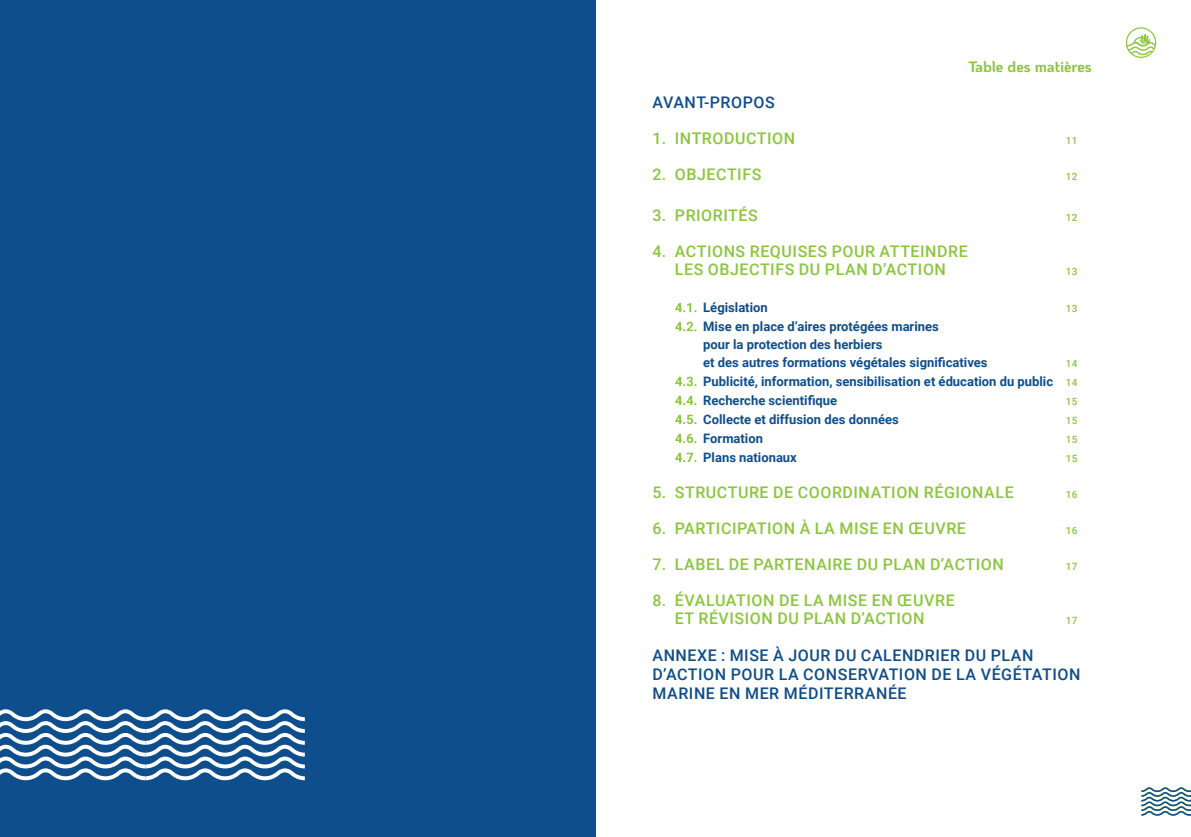
<style>
.page{position:relative;width:1191px;height:837px;background:#fff}
.page>*{position:absolute;margin:0;border:0;box-sizing:border-box;transform-origin:0 0}
.t1{font:500 16px "Roboto";letter-spacing:.035em;color:#8bc63e}
.t2{font:500 16px "Roboto";letter-spacing:.035em;color:#0f4c88}
.t3{font:500 16px "Roboto";letter-spacing:.035em;color:#0f4e8c}
.t4{font:700 15px "Ko Ho";letter-spacing:-.01em;color:#8bc63e}
.t5{font:700 13px "Roboto";color:#0f4e8c}
.t6{font:500 10px "Roboto";letter-spacing:.035em;color:#8bc63e}
.s1{color:#fff}
.s2{font-weight:500;font-size:10px;color:#8bc63e}
</style>
<div class="page">
<div style="left:1125px;top:27px;width:31px;height:31px;border:1px solid #8dc63f;border-radius:50%"></div>
<svg style="left:1126px;top:33px;width:29px;height:22px"></svg>
<div style="left:0;top:0;width:595px;height:836px;background:#0f4e8c"></div>
<svg style="left:1141px;top:787px;width:50px;height:28px"></svg>
<svg style="left:0;top:709px;width:305px;height:71px"></svg>
<p class="t4" style="left:968px;top:55px;width:125px">Table des matières</p>
<p class="t3" style="left:652px;top:91px;width:124px">AVANT-PROPOS</p>
<p class="t1" style="left:652px;top:127px;width:144px">1. INTRODUCTION</p>
<p class="t6" style="left:1065px;top:134px;width:13px">11</p>
<p class="t1" style="left:652px;top:163px;width:110px">2. OBJECTIFS</p>
<p class="t6" style="left:1065px;top:170px;width:13px">12</p>
<p class="t1" style="left:652px;top:204px;width:107px">3. PRIORITÉS</p>
<p class="t6" style="left:1065px;top:210px;width:13px">12</p>
<p class="t1" style="left:652px;top:240px;width:317px">4. ACTIONS REQUISES POUR ATTEINDRE</p>
<p class="t1" style="left:675px;top:258px;width:272px">LES OBJECTIFS DU PLAN D’ACTION</p>
<p class="t6" style="left:1065px;top:264px;width:13px">13</p>
<p class="t5" style="left:675px;top:298px;width:94px"><span class="s1">4.1.</span> Législation</p>
<p class="t6" style="left:1065px;top:301px;width:13px">13</p>
<p class="t5" style="left:675px;top:317px;width:265px"><span class="s1">4.2.</span> Mise en place d’aires protégées marines</p>
<p class="t5" style="left:703px;top:335px;width:181px">pour la protection des herbiers</p>
<p class="t5" style="left:703px;top:353px;width:286px">et des autres formations végétales significatives</p>
<p class="t6" style="left:1065px;top:356px;width:13px">14</p>
<p class="t5" style="left:675px;top:372px;width:404px"><span class="s1">4.3.</span> Publicité, information, sensibilisation et éducation du public <span class="s2">14</span></p>
<p class="t5" style="left:675px;top:391px;width:164px"><span class="s1">4.4.</span> Recherche scientifique</p>
<p class="t6" style="left:1065px;top:394px;width:13px">15</p>
<p class="t5" style="left:675px;top:410px;width:225px"><span class="s1">4.5.</span> Collecte et diffusion des données</p>
<p class="t6" style="left:1065px;top:413px;width:13px">15</p>
<p class="t5" style="left:675px;top:429px;width:90px"><span class="s1">4.6.</span> Formation</p>
<p class="t6" style="left:1065px;top:432px;width:13px">15</p>
<p class="t5" style="left:675px;top:448px;width:123px"><span class="s1">4.7.</span> Plans nationaux</p>
<p class="t6" style="left:1065px;top:451px;width:13px">15</p>
<p class="t1" style="left:652px;top:481px;width:363px">5. STRUCTURE DE COORDINATION RÉGIONALE</p>
<p class="t6" style="left:1065px;top:487px;width:13px">16</p>
<p class="t1" style="left:652px;top:516px;width:315px">6. PARTICIPATION À LA MISE EN ŒUVRE</p>
<p class="t6" style="left:1065px;top:523px;width:13px">16</p>
<p class="t1" style="left:652px;top:552px;width:353px">7. LABEL DE PARTENAIRE DU PLAN D’ACTION</p>
<p class="t6" style="left:1065px;top:559px;width:13px">17</p>
<p class="t1" style="left:652px;top:588px;width:304px">8. ÉVALUATION DE LA MISE EN ŒUVRE</p>
<p class="t1" style="left:675px;top:606px;width:251px">ET RÉVISION DU PLAN D’ACTION</p>
<p class="t6" style="left:1065px;top:613px;width:13px">17</p>
<p class="t2" style="left:652px;top:643px;width:382px">ANNEXE : MISE À JOUR DU CALENDRIER DU PLAN</p>
<p class="t2" style="left:652px;top:662px;width:429px">D’ACTION POUR LA CONSERVATION DE LA VÉGÉTATION</p>
<p class="t2" style="left:652px;top:681px;width:256px">MARINE EN MER MÉDITERRANÉE</p>
</div>
